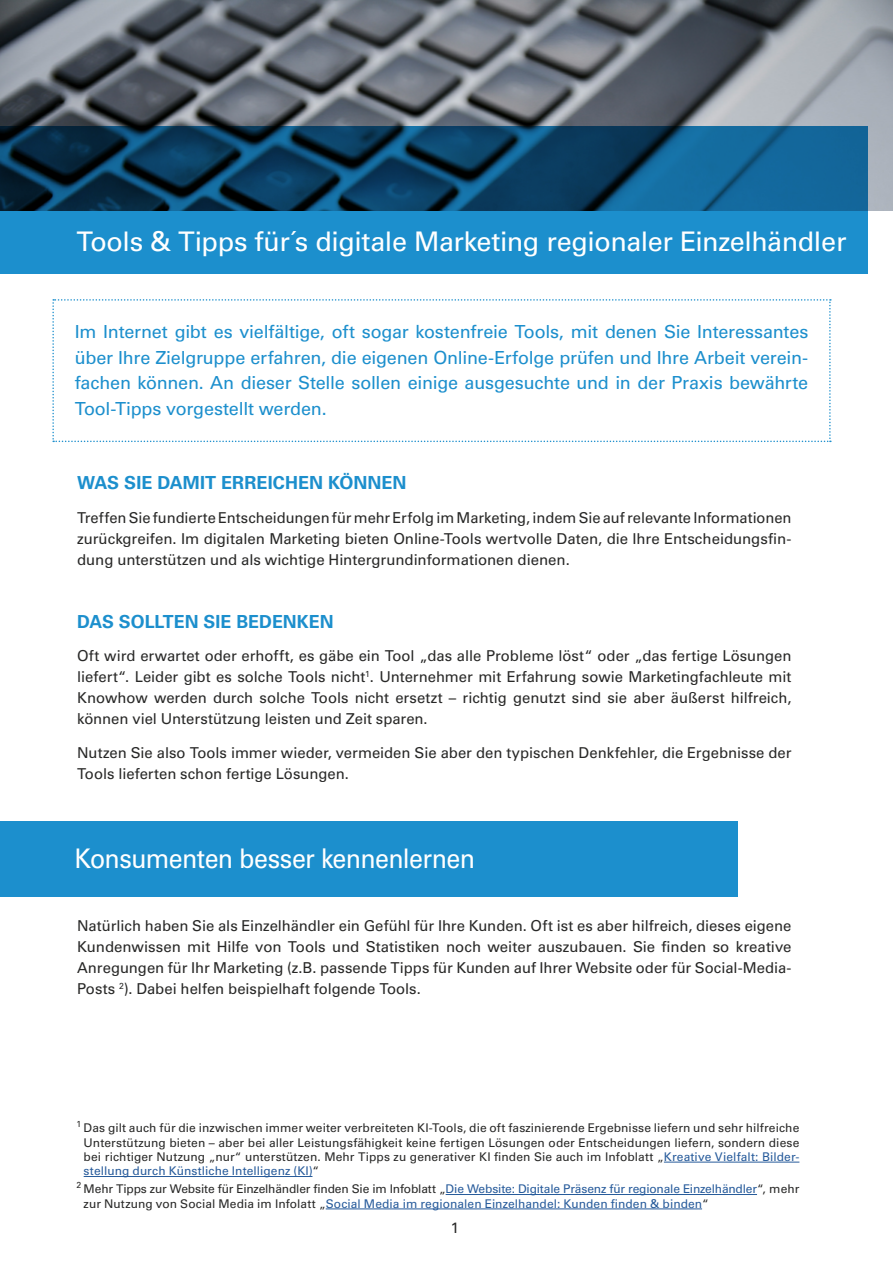
<style>
.page{position:relative;width:893px;height:1263px;background:#fff}
.page>*{position:absolute;margin:0;border:0;box-sizing:border-box;transform-origin:0 0}
.t1{font:27px "Univers LT Std";letter-spacing:-.02em;color:#fff}
.t2{font:27px "Univers LT Std";letter-spacing:-.02em;color:#fff;scale:.93 1}
.t3{font:18px/25.5px "Univers LT Std";letter-spacing:-.01em;color:#1c8fcd;text-align:justify}
.t4{font:700 18px "Univers LT Std";color:#1c8fcd}
.t5{font:15px/21px "Univers LT Std";color:#282827;text-align:justify}
.t6{font:12px/14.4px "Univers LT Std";letter-spacing:.005em;color:#282827;text-align:justify}
.t7{font:12px/14.4px "Univers LT Std";letter-spacing:-.005em;color:#275b9b}
.s1{color:#275b9b}
.s2{color:#282827}
</style>
<div class="page">
<img style="left:0;top:0;width:893px;height:210px">
<svg style="left:0;top:127px;width:867px;height:147px;background:#136493"></svg>
<svg style="left:52px;top:299px;width:779px;height:143px"></svg>
<div style="left:0;top:821px;width:738px;height:75px;background:#1c8fcd"></div>
<hr style="left:664px;top:1162px;width:135px;height:1px;background:#275b9b">
<hr style="left:84px;top:1176px;width:228px;height:1px;background:#275b9b">
<hr style="left:446px;top:1194px;width:311px;height:1px;background:#275b9b">
<hr style="left:326px;top:1208px;width:376px;height:1px;background:#275b9b">
<h1 class="t1" style="left:77px;top:226px;width:772px">Tools &amp; Tipps für´s digitale Marketing regionaler Einzelhändler</h1>
<p class="t3" style="left:75px;top:319px;width:735px">Im Internet gibt es vielfältige, oft sogar kostenfreie Tools, mit denen Sie Interessantes über Ihre Zielgruppe erfahren, die eigenen Online-Erfolge prüfen und Ihre Arbeit verein&shy;fachen können. An dieser Stelle sollen einige ausgesuchte und in der Praxis bewährte Tool-Tipps vorgestellt werden.</p>
<p class="t4" style="left:77px;top:472px;width:331px">WAS SIE DAMIT ERREICHEN KÖNNEN</p>
<p class="t5" style="left:77px;top:507px;width:716px">Treffen Sie fundierte Entscheidungen für mehr Erfolg im Marketing, indem Sie auf relevante Informationen zurückgreifen. Im digitalen Marketing bieten Online-Tools wertvolle Daten, die Ihre Entscheidungsfin&shy;dung unterstützen und als wichtige Hintergrundinformationen dienen.</p>
<p class="t4" style="left:77px;top:611px;width:258px">DAS SOLLTEN SIE BEDENKEN</p>
<p class="t5" style="left:77px;top:646px;width:716px">Oft wird erwartet oder erhofft, es gäbe ein Tool „das alle Probleme löst“ oder „das fertige Lösungen liefert“. Leider gibt es solche Tools nicht<sup>1</sup>. Unternehmer mit Erfahrung sowie Marketingfachleute mit Knowhow werden durch solche Tools nicht ersetzt – richtig genutzt sind sie aber äußerst hilfreich, können viel Unterstützung leisten und Zeit sparen.</p>
<p class="t5" style="left:77px;top:742px;width:716px">Nutzen Sie also Tools immer wieder, vermeiden Sie aber den typischen Denkfehler, die Ergebnisse der<br>Tools lieferten schon fertige Lösungen.</p>
<h1 class="t2" style="left:74px;top:843px;width:432px">Konsumenten besser kennenlernen</h1>
<p class="t5" style="left:77px;top:915px;width:716px">Natürlich haben Sie als Einzelhändler ein Gefühl für Ihre Kunden. Oft ist es aber hilfreich, dieses eigene Kundenwissen mit Hilfe von Tools und Statistiken noch weiter auszubauen. Sie finden so kreative Anregungen für Ihr Marketing (z.B. passende Tipps für Kunden auf Ihrer Website oder für Social-Media-Posts <sup>2</sup>). Dabei helfen beispielhaft folgende Tools.</p>
<p class="t6" style="left:84px;top:1121px;width:717px;text-indent:-7px"><sup>1</sup> Das gilt auch für die inzwischen immer weiter verbreiteten KI-Tools, die oft faszinierende Ergebnisse liefern und sehr hilfreiche Unterstützung bieten – aber bei aller Leistungsfähigkeit keine fertigen Lösungen oder Entscheidungen liefern, sondern diese bei richtiger Nutzung „nur“ unterstützen. Mehr Tipps zu generativer KI finden Sie auch im Infoblatt „<span class="s1">Kreative Vielfalt: Bilder&shy;stellung durch Künstliche Intelligenz (KI)</span>“</p>
<p class="t7" style="left:84px;top:1182px;width:717px;text-indent:-7px"><sup>2</sup> <span class="s2">Mehr Tipps zur Website für Einzelhändler finden Sie im Infoblatt „</span>Die Website: Digitale Präsenz für regionale Einzelhändler<span class="s2">“, mehr zur Nutzung von Social Media im Infolatt „</span>Social Media im regionalen Einzelhandel: Kunden finden &amp; binden<span class="s2">“</span></p>
<p class="t5" style="left:451px;top:1217px;width:10px">1</p>
</div>
